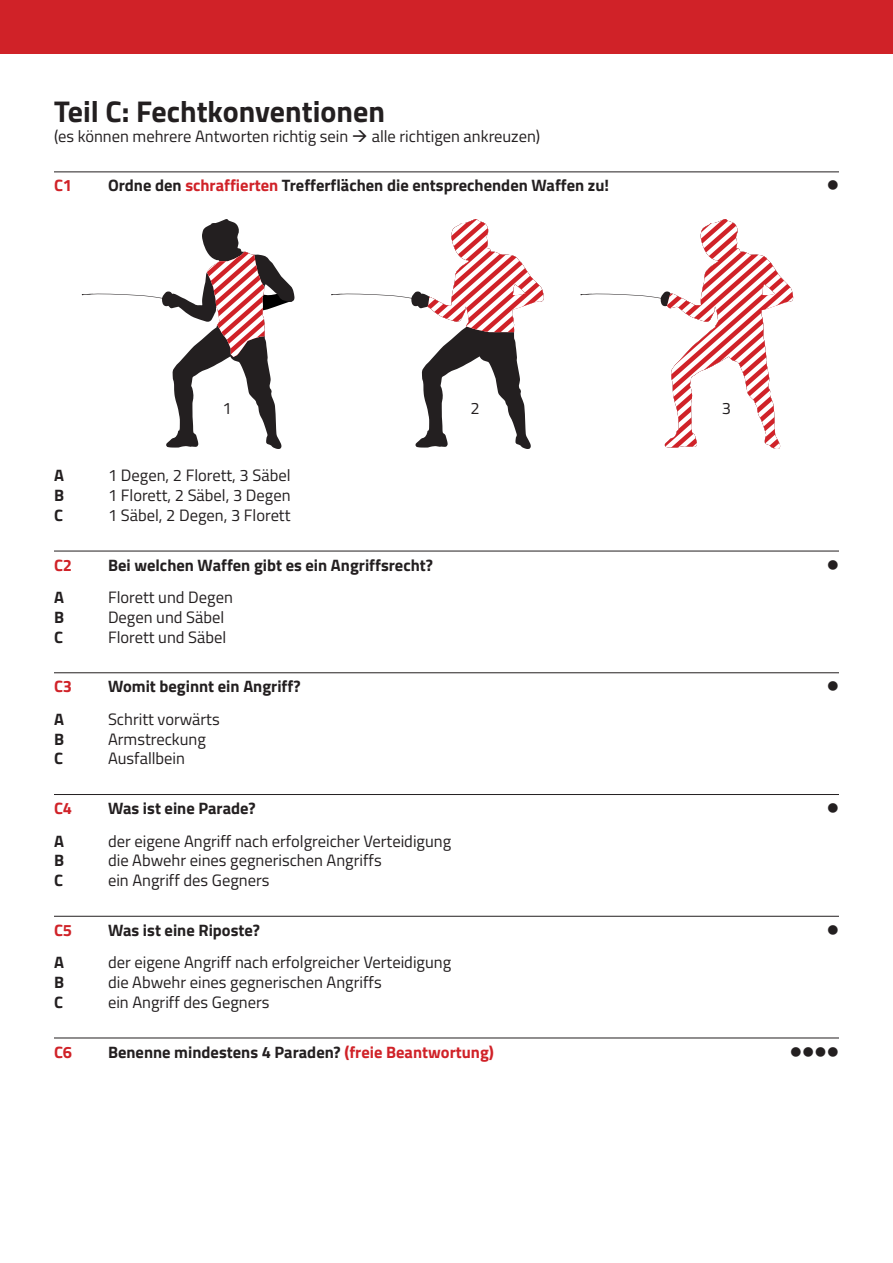
<style>
.page{position:relative;width:893px;height:1263px;background:#fff}
.page>*{position:absolute;margin:0;border:0;box-sizing:border-box;transform-origin:0 0}
.t1{font:700 30px "Titillium Web";color:#231f20}
.t2{font:16.5px "Titillium Web";color:#231f20}
.t3{font:700 16.5px "Titillium Web";color:#231f20}
.t4{font:700 16.5px "Titillium Web";color:#d02228}
.t5{font:16.5px "Wingdings";color:#231f20}
.s1{color:#d02228}
</style>
<div class="page">
<div style="left:0;top:0;width:893px;height:54px;background:#d02228"></div>
<hr style="left:54px;top:171px;width:785px;height:1px;background:#231f20">
<hr style="left:54px;top:551px;width:785px;height:1px;background:#231f20">
<hr style="left:54px;top:672px;width:785px;height:1px;background:#231f20">
<hr style="left:54px;top:794px;width:785px;height:1px;background:#231f20">
<hr style="left:54px;top:916px;width:785px;height:1px;background:#231f20">
<hr style="left:54px;top:1037px;width:785px;height:1px;background:#231f20">
<svg style="left:331px;top:291px;width:200px;height:158px"></svg>
<svg style="left:82px;top:219px;width:213px;height:230px"></svg>
<svg style="left:207px;top:252px;width:85px;height:105px"></svg>
<svg style="left:427px;top:219px;width:117px;height:113px"></svg>
<svg style="left:665px;top:219px;width:128px;height:230px"></svg>
<p class="t1" style="left:54px;top:89px;width:332px">Teil C: Fechtkonventionen</p>
<p class="t2" style="left:54px;top:124px;width:488px">(es können mehrere Antworten richtig sein → alle richtigen ankreuzen)</p>
<p class="t4" style="left:54px;top:173px;width:20px">C1</p>
<p class="t3" style="left:108px;top:173px;width:503px">Ordne den <span class="s1">schraffierten</span> Trefferflächen die entsprechenden Waffen zu!</p>
<p class="t5" style="left:827px;top:177px;width:14px">●</p>
<p class="t2" style="left:222px;top:396px;width:11px">1</p>
<p class="t2" style="left:471px;top:396px;width:11px">2</p>
<p class="t2" style="left:722px;top:396px;width:11px">3</p>
<p class="t3" style="left:54px;top:463px;width:11px">A</p>
<p class="t2" style="left:108px;top:463px;width:184px">1 Degen, 2 Florett, 3 Säbel</p>
<p class="t3" style="left:54px;top:483px;width:12px">B</p>
<p class="t2" style="left:108px;top:483px;width:184px">1 Florett, 2 Säbel, 3 Degen</p>
<p class="t3" style="left:54px;top:503px;width:10px">C</p>
<p class="t2" style="left:108px;top:503px;width:184px">1 Säbel, 2 Degen, 3 Florett</p>
<p class="t4" style="left:54px;top:552px;width:20px">C2</p>
<p class="t3" style="left:108px;top:552px;width:327px">Bei welchen Waffen gibt es ein Angriffsrecht?</p>
<p class="t5" style="left:827px;top:556px;width:14px">●</p>
<p class="t3" style="left:54px;top:585px;width:11px">A</p>
<p class="t2" style="left:108px;top:585px;width:126px">Florett und Degen</p>
<p class="t3" style="left:54px;top:604px;width:12px">B</p>
<p class="t2" style="left:108px;top:605px;width:118px">Degen und Säbel</p>
<p class="t3" style="left:54px;top:624px;width:10px">C</p>
<p class="t2" style="left:108px;top:625px;width:120px">Florett und Säbel</p>
<p class="t4" style="left:54px;top:674px;width:20px">C3</p>
<p class="t3" style="left:108px;top:674px;width:194px">Womit beginnt ein Angriff?</p>
<p class="t5" style="left:827px;top:677px;width:14px">●</p>
<p class="t3" style="left:54px;top:706px;width:11px">A</p>
<p class="t2" style="left:108px;top:707px;width:113px">Schritt vorwärts</p>
<p class="t3" style="left:54px;top:726px;width:12px">B</p>
<p class="t2" style="left:108px;top:727px;width:99px">Armstreckung</p>
<p class="t3" style="left:54px;top:746px;width:10px">C</p>
<p class="t2" style="left:108px;top:747px;width:79px">Ausfallbein</p>
<p class="t4" style="left:54px;top:796px;width:20px">C4</p>
<p class="t3" style="left:108px;top:796px;width:149px">Was ist eine Parade?</p>
<p class="t5" style="left:827px;top:799px;width:14px">●</p>
<p class="t3" style="left:54px;top:828px;width:11px">A</p>
<p class="t2" style="left:108px;top:829px;width:345px">der eigene Angriff nach erfolgreicher Verteidigung</p>
<p class="t3" style="left:54px;top:848px;width:12px">B</p>
<p class="t2" style="left:108px;top:848px;width:275px">die Abwehr eines gegnerischen Angriffs</p>
<p class="t3" style="left:54px;top:868px;width:10px">C</p>
<p class="t2" style="left:108px;top:868px;width:163px">ein Angriff des Gegners</p>
<p class="t4" style="left:54px;top:917px;width:20px">C5</p>
<p class="t3" style="left:108px;top:917px;width:153px">Was ist eine Riposte?</p>
<p class="t5" style="left:827px;top:921px;width:14px">●</p>
<p class="t3" style="left:54px;top:950px;width:11px">A</p>
<p class="t2" style="left:108px;top:950px;width:345px">der eigene Angriff nach erfolgreicher Verteidigung</p>
<p class="t3" style="left:54px;top:970px;width:12px">B</p>
<p class="t2" style="left:108px;top:970px;width:275px">die Abwehr eines gegnerischen Angriffs</p>
<p class="t3" style="left:54px;top:989px;width:10px">C</p>
<p class="t2" style="left:108px;top:990px;width:163px">ein Angriff des Gegners</p>
<p class="t4" style="left:54px;top:1039px;width:20px">C6</p>
<p class="t3" style="left:108px;top:1039px;width:387px">Benenne mindestens 4 Paraden? <span class="s1">(freie Beantwortung)</span></p>
<p class="t5" style="left:790px;top:1043px;width:51px">●●●●</p>
</div>
